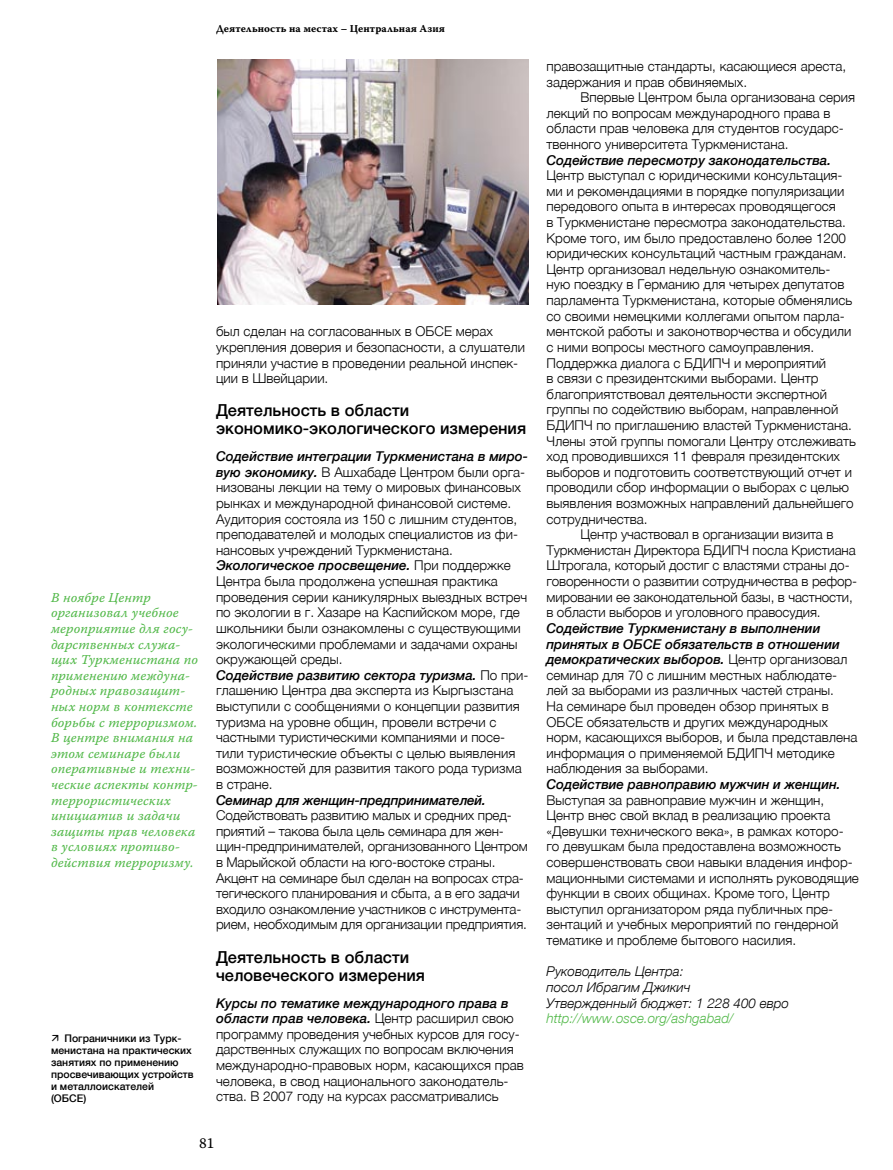
<style>
.page{position:relative;width:893px;height:1170px;background:#fff}
.page>*{position:absolute;margin:0;border:0;box-sizing:border-box;transform-origin:0 0}
.t1{font:500 16.5px/18.3px "Helvetica Neue LTCYR";color:#000}
.t2{font:15px "Warnock Pro Capt";color:#000}
.t3{font:300 13.5px/15.6px "Helvetica Neue LTCYR";color:#000}
.t4{font:13.5px/15.6px "Warnock Pro It Capt";letter-spacing:.005em;color:#51b848}
.t5{font:italic 500 13.5px "Helvetica Neue LTCYR";color:#000}
.t6{font:italic 300 13.5px/15.6px "Helvetica Neue LTCYR";color:#000}
.t7{font:500 10.5px/12px "Helvetica Neue LTCYR";color:#000}
.t8{font:10.5px "Warnock Pro Bold Capt";color:#000}
.s1{font-weight:500;font-style:italic}
.s2{font-weight:300;font-style:normal}
.s3{color:#51b848}
</style>
<div class="page">
<img style="left:217px;top:60px;width:312px;height:244px">
<p class="t8" style="left:216px;top:22px;width:231px">Деятельность на местах – Центральная Азия</p>
<p class="t4" style="left:51px;top:589px;width:149px">В ноябре Центр организовал учебное мероприятие для госу&shy;дарственных служа&shy;щих Туркменистана по применению междуна&shy;родных правозащит&shy;ных норм в контексте борьбы с терроризмом.<br>В центре внимания на этом семинаре были оперативные и техни&shy;ческие аспекты контр&shy;террористических инициатив и задачи защиты прав человека в условиях противо&shy;действия терроризму.</p>
<p class="t7" style="left:51px;top:1032px;width:144px;text-indent:13px">Пограничники из Турк&shy;менистана на практических занятиях по применению просвечивающих устройств и металлоискателей<br>(ОБСЕ)</p>
<p class="t3" style="left:216px;top:324px;width:311px">был сделан на согласованных в ОБСЕ мерах укрепления доверия и безопасности, а слушатели приняли участие в проведении реальной инспек&shy;ции в Швейцарии.</p>
<p class="t1" style="left:216px;top:401px;width:312px">Деятельность в области экономико-экологического измерения</p>
<p class="t3" style="left:216px;top:448px;width:314px"><span class="s1">Содействие интеграции Туркменистана в миро&shy;вую экономику.</span> В Ашхабаде Центром были орга&shy;низованы лекции на тему о мировых финансовых рынках и международной финансовой системе.<br>Аудитория состояла из 150 с лишним студентов, преподавателей и молодых специалистов из фи&shy;нансовых учреждений Туркменистана.<br><span class="s1">Экологическое просвещение.</span> При поддержке Центра была продолжена успешная практика проведения серии каникулярных выездных встреч по экологии в г. Хазаре на Каспийском море, где школьники были ознакомлены с существующими экологическими проблемами и задачами охраны окружающей среды.<br><span class="s1">Содействие развитию сектора туризма.</span> По при&shy;глашению Центра два эксперта из Кыргызстана выступили с сообщениями о концепции развития туризма на уровне общин, провели встречи с частными туристическими компаниями и посе&shy;тили туристические объекты с целью выявления возможностей для развития такого рода туризма в стране.<br><span class="s1">Семинар для женщин-предпринимателей.<br></span>Содействовать развитию малых и средних пред&shy;приятий – такова была цель семинара для жен&shy;щин-предпринимателей, организованного Центром в Марыйской области на юго-востоке страны.<br>Акцент на семинаре был сделан на вопросах стра&shy;тегического планирования и сбыта, а в его задачи входило ознакомление участников с инструмента&shy;рием, необходимым для организации предприятия.</p>
<p class="t1" style="left:216px;top:947px;width:211px">Деятельность в области человеческого измерения</p>
<p class="t3" style="left:216px;top:994px;width:309px"><span class="s1">Курсы по тематике международного права в области прав человека.</span> Центр расширил свою программу проведения учебных курсов для госу&shy;дарственных служащих по вопросам включения международно-правовых норм, касающихся прав человека, в свод национального законодатель&shy;ства. В 2007 году на курсах рассматривались</p>
<p class="t2" style="left:199px;top:1133px;width:17px">81</p>
<p class="t3" style="left:546px;top:58px;width:301px">правозащитные стандарты, касающиеся ареста,</p>
<p class="t3" style="left:546px;top:74px;width:202px">задержания и прав обвиняемых.</p>
<p class="t3" style="left:580px;top:90px;width:276px">Впервые Центром была организована серия</p>
<p class="t3" style="left:546px;top:105px;width:286px">лекций по вопросам международного права в</p>
<p class="t3" style="left:546px;top:121px;width:299px">области прав человека для студентов государс-</p>
<p class="t3" style="left:546px;top:136px;width:243px">твенного университета Туркменистана.</p>
<p class="t5" style="left:546px;top:152px;width:286px">Содействие пересмотру законодательства.</p>
<p class="t3" style="left:546px;top:168px;width:298px">Центр выступал с юридическими консультация-</p>
<p class="t3" style="left:546px;top:183px;width:299px">ми и рекомендациями в порядке популяризации</p>
<p class="t3" style="left:546px;top:199px;width:291px">передового опыта в интересах проводящегося</p>
<p class="t3" style="left:546px;top:214px;width:301px">в Туркменистане пересмотра законодательства.</p>
<p class="t3" style="left:546px;top:230px;width:301px">Кроме того, им было предоставлено более 1200</p>
<p class="t3" style="left:546px;top:246px;width:301px">юридических консультаций частным гражданам.</p>
<p class="t3" style="left:546px;top:261px;width:285px">Центр организовал недельную ознакомитель-</p>
<p class="t3" style="left:546px;top:277px;width:299px">ную поездку в Германию для четырех депутатов</p>
<p class="t3" style="left:546px;top:292px;width:307px">парламента Туркменистана, которые обменялись</p>
<p class="t3" style="left:546px;top:308px;width:300px">со своими немецкими коллегами опытом парла-</p>
<p class="t3" style="left:546px;top:324px;width:306px">ментской работы и законотворчества и обсудили</p>
<p class="t3" style="left:546px;top:339px;width:269px">с ними вопросы местного самоуправления.</p>
<p class="t3" style="left:546px;top:355px;width:281px">Поддержка диалога с БДИПЧ и мероприятий</p>
<p class="t3" style="left:546px;top:370px;width:273px">в связи с президентскими выборами. Центр</p>
<p class="t3" style="left:546px;top:386px;width:282px">благоприятствовал деятельности экспертной</p>
<p class="t3" style="left:546px;top:402px;width:293px">группы по содействию выборам, направленной</p>
<p class="t3" style="left:546px;top:417px;width:307px">БДИПЧ по приглашению властей Туркменистана.</p>
<p class="t3" style="left:546px;top:433px;width:311px">Члены этой группы помогали Центру отслеживать</p>
<p class="t3" style="left:546px;top:448px;width:295px">ход проводившихся 11 февраля президентских</p>
<p class="t3" style="left:546px;top:464px;width:307px">выборов и подготовить соответствующий отчет и</p>
<p class="t3" style="left:546px;top:480px;width:304px">проводили сбор информации о выборах с целью</p>
<p class="t3" style="left:546px;top:495px;width:309px">выявления возможных направлений дальнейшего</p>
<p class="t3" style="left:546px;top:511px;width:103px">сотрудничества.</p>
<p class="t3" style="left:580px;top:526px;width:254px">Центр участвовал в организации визита в</p>
<p class="t3" style="left:546px;top:542px;width:311px">Туркменистан Директора БДИПЧ посла Кристиана</p>
<p class="t3" style="left:546px;top:558px;width:305px">Штрогала, который достиг с властями страны до-</p>
<p class="t3" style="left:546px;top:573px;width:312px">говоренности о развитии сотрудничества в рефор-</p>
<p class="t3" style="left:546px;top:589px;width:308px">мировании ее законодательной базы, в частности,</p>
<p class="t3" style="left:546px;top:604px;width:276px">в области выборов и уголовного правосудия.</p>
<p class="t5" style="left:546px;top:620px;width:275px">Содействие Туркменистану в выполнении</p>
<p class="t5" style="left:546px;top:636px;width:295px">принятых в ОБСЕ обязательств в отношении</p>
<p class="t5" style="left:546px;top:651px;width:302px">демократических выборов. <span class="s2">Центр организовал</span></p>
<p class="t3" style="left:546px;top:667px;width:292px">семинар для 70 с лишним местных наблюдате-</p>
<p class="t3" style="left:546px;top:682px;width:289px">лей за выборами из различных частей страны.</p>
<p class="t3" style="left:546px;top:698px;width:284px">На семинаре был проведен обзор принятых в</p>
<p class="t3" style="left:546px;top:714px;width:283px">ОБСЕ обязательств и других международных</p>
<p class="t3" style="left:546px;top:729px;width:312px">норм, касающихся выборов, и была представлена</p>
<p class="t3" style="left:546px;top:745px;width:290px">информация о применяемой БДИПЧ методике</p>
<p class="t3" style="left:546px;top:760px;width:164px">наблюдения за выборами.</p>
<p class="t5" style="left:546px;top:776px;width:296px">Содействие равноправию мужчин и женщин.</p>
<p class="t3" style="left:546px;top:792px;width:279px">Выступая за равноправие мужчин и женщин,</p>
<p class="t3" style="left:546px;top:807px;width:285px">Центр внес свой вклад в реализацию проекта</p>
<p class="t3" style="left:546px;top:823px;width:299px">«Девушки технического века», в рамках которо-</p>
<p class="t3" style="left:546px;top:838px;width:296px">го девушкам была предоставлена возможность</p>
<p class="t3" style="left:546px;top:854px;width:308px">совершенствовать свои навыки владения инфор-</p>
<p class="t3" style="left:546px;top:870px;width:314px">мационными системами и исполнять руководящие</p>
<p class="t3" style="left:546px;top:885px;width:285px">функции в своих общинах. Кроме того, Центр</p>
<p class="t3" style="left:546px;top:901px;width:288px">выступил организатором ряда публичных пре-</p>
<p class="t3" style="left:546px;top:916px;width:293px">зентаций и учебных мероприятий по гендерной</p>
<p class="t3" style="left:546px;top:932px;width:251px">тематике и проблеме бытового насилия.</p>
<p class="t6" style="left:546px;top:963px;width:244px">Руководитель Центра:<br>посол Ибрагим Джикич<br>Утвержденный бюджет: 1 228 400 евро <span class="s3">http://www.osce.org/ashgabad/</span></p>
</div>
